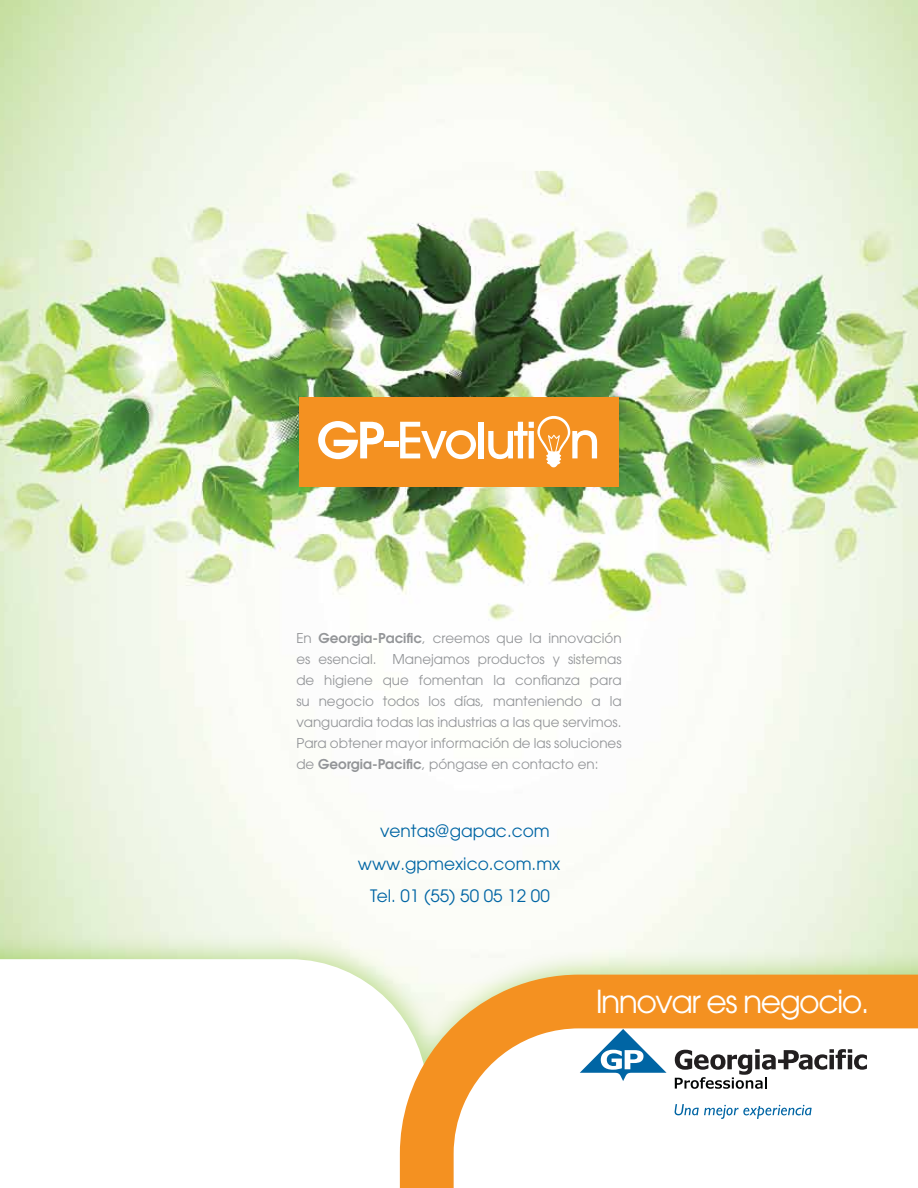
<style>
.page{position:relative;width:918px;height:1188px;background:#fff}
.page>*{position:absolute;margin:0;border:0;box-sizing:border-box;transform-origin:0 0}
.t1{font:31.5px "Avant Garde";letter-spacing:-.05em;color:#fff}
.t2{font:16.95px "Avant Garde";color:#0065a4}
.t3{font:13.5px/21px "Avant Garde";color:#939598;text-align:justify}
.s1{font-weight:600}
</style>
<div class="page">
<img style="left:0;top:0;width:918px;height:933px">
<div style="left:0;top:933px;width:918px;height:255px;background:#8dc63f;opacity:.5"></div>
<svg style="left:0;top:959px;width:428px;height:229px"></svg>
<svg style="left:400px;top:975px;width:518px;height:213px"></svg>
<div style="left:299px;top:397px;width:320px;height:90px;background:#f49121"></div>
<svg style="left:318px;top:421px;width:66px;height:38px"></svg>
<div style="left:384px;top:442px;width:14px;height:5px;background:#fff"></div>
<svg style="left:400px;top:422px;width:76px;height:37px"></svg>
<div style="left:479px;top:422px;width:5px;height:36px;background:#fff"></div>
<svg style="left:488px;top:416px;width:109px;height:51px"></svg>
<svg style="left:580px;top:1029px;width:87px;height:52px"></svg>
<svg style="left:675px;top:1049px;width:192px;height:40px"></svg>
<svg style="left:675px;top:1104px;width:137px;height:15px"></svg>
<p class="t3" style="left:296px;top:628px;width:327px">En <span class="s1">Georgia-Pacific</span>, creemos que la innovación es esencial. Manejamos productos y sistemas de higiene que fomentan la confianza para su negocio todos los días, manteniendo a la vanguardia todas las industrias a las que servimos.<br>Para obtener mayor información de las soluciones de <span class="s1">Georgia-Pacific</span>, póngase en contacto en:</p>
<p class="t2" style="left:380px;top:821px;width:171px">ventas@gapac.com</p>
<p class="t2" style="left:358px;top:853px;width:204px">www.gpmexico.com.mx</p>
<p class="t2" style="left:370px;top:886px;width:181px">Tel. 01 (55) 50 05 12 00</p>
<h1 class="t1" style="left:596px;top:983px;width:275px">Innovar es negocio.</h1>
</div>
